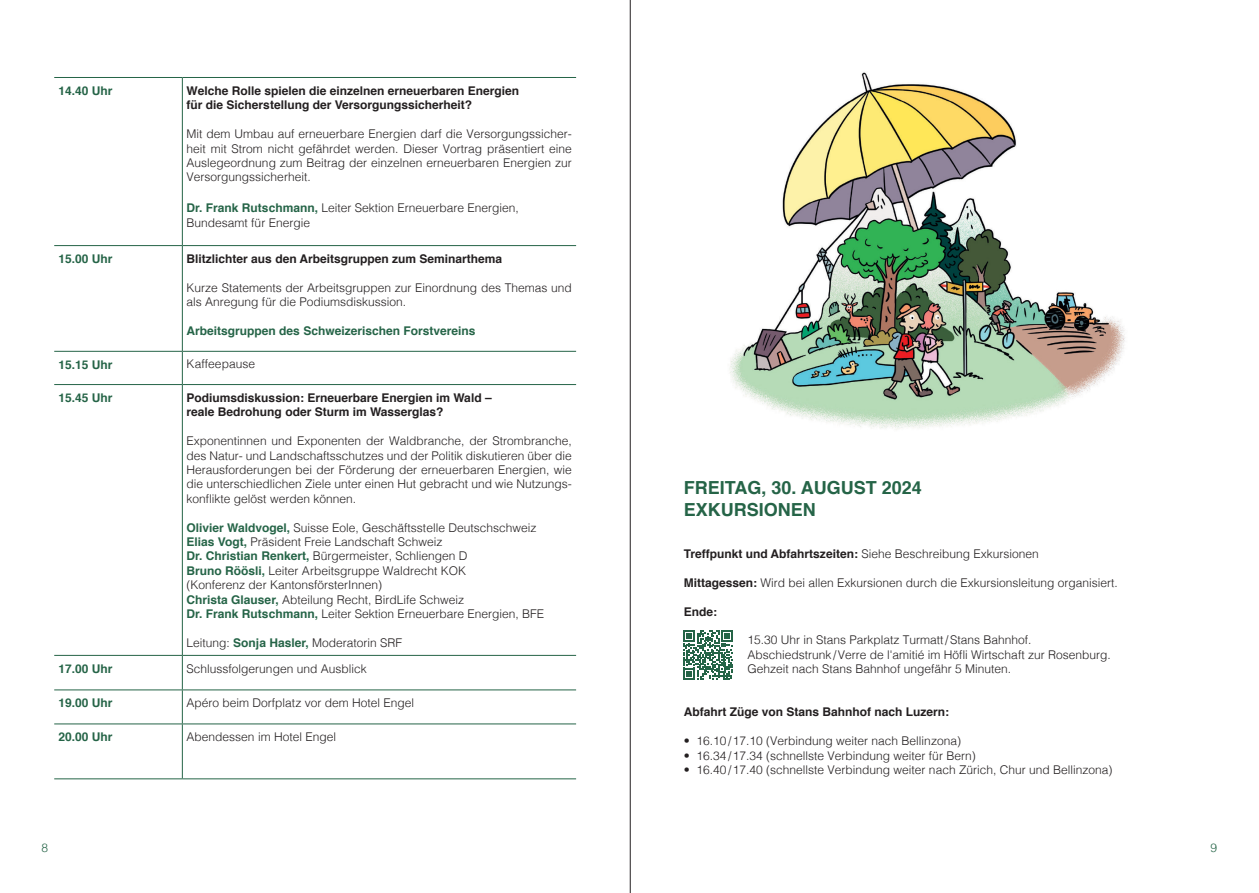
<style>
.page{position:relative;width:1259px;height:893px;background:#fff}
.page>*{position:absolute;margin:0;border:0;box-sizing:border-box;transform-origin:0 0}
.t1{font:700 18px/21.6px "Helvetica";color:#256447}
.t2{font:300 12px/14.4px "Helvetica";color:#231f20}
.t3{font:700 12px/14.4px "Helvetica";color:#231f20}
.t4{font:700 12px "Helvetica";color:#256447}
.t5{font:300 12px "Helvetica";color:#256447}
.s1{font-weight:700;color:#256447}
.s2{font-weight:300}
.s3{font-weight:700}
</style>
<div class="page">
<hr style="left:54px;top:77px;width:128px;height:1px;background:#256447">
<hr style="left:182px;top:77px;width:394px;height:1px;background:#256447">
<hr style="left:182px;top:78px;width:1px;height:167px;background:#256447">
<hr style="left:54px;top:245px;width:128px;height:1px;background:#256447">
<hr style="left:182px;top:245px;width:394px;height:1px;background:#256447">
<hr style="left:182px;top:246px;width:1px;height:105px;background:#256447">
<hr style="left:54px;top:351px;width:128px;height:1px;background:#256447">
<hr style="left:182px;top:351px;width:394px;height:1px;background:#256447">
<hr style="left:182px;top:352px;width:1px;height:32px;background:#256447">
<hr style="left:54px;top:384px;width:128px;height:1px;background:#256447">
<hr style="left:182px;top:384px;width:394px;height:1px;background:#256447">
<hr style="left:182px;top:385px;width:1px;height:270px;background:#256447">
<hr style="left:54px;top:655px;width:128px;height:1px;background:#256447">
<hr style="left:182px;top:655px;width:394px;height:1px;background:#256447">
<hr style="left:182px;top:656px;width:1px;height:33px;background:#256447">
<hr style="left:54px;top:689px;width:128px;height:1px;background:#256447">
<hr style="left:182px;top:689px;width:394px;height:1px;background:#256447">
<hr style="left:182px;top:690px;width:1px;height:33px;background:#256447">
<hr style="left:54px;top:723px;width:128px;height:1px;background:#256447">
<hr style="left:182px;top:723px;width:394px;height:1px;background:#256447">
<hr style="left:182px;top:724px;width:1px;height:54px;background:#256447">
<hr style="left:54px;top:778px;width:128px;height:1px;background:#256447">
<hr style="left:182px;top:778px;width:394px;height:1px;background:#256447">
<svg style="left:683px;top:630px;width:50px;height:50px"></svg>
<img style="left:729px;top:72px;width:396px;height:358px">
<hr style="left:630px;top:0;width:1px;height:893px;background:#231f20">
<p class="t4" style="left:58px;top:81px;width:56px">14.40 Uhr</p>
<p class="t3" style="left:187px;top:84px;width:334px">Welche Rolle spielen die einzelnen erneuerbaren Energien für die Sicherstellung der Versorgungssicherheit?</p>
<p class="t2" style="left:187px;top:126px;width:387px;text-align:justify">Mit dem Umbau auf erneuerbare Energien darf die Versorgungssicher&shy;heit mit Strom nicht gefährdet werden. Dieser Vortrag präsentiert eine Auslegeordnung zum Beitrag der einzelnen erneuerbaren Energien zur Versorgungssicherheit.</p>
<p class="t2" style="left:187px;top:200px;width:334px"><span class="s1">Dr. Frank Rutschmann,</span> Leiter Sektion Erneuerbare Energien,<br>Bundesamt für Energie</p>
<p class="t4" style="left:58px;top:249px;width:56px">15.00 Uhr</p>
<p class="t3" style="left:187px;top:252px;width:317px">Blitzlichter aus den Arbeitsgruppen zum Seminarthema</p>
<p class="t2" style="left:187px;top:280px;width:387px">Kurze Statements der Arbeitsgruppen zur Einordnung des Themas und als Anregung für die Podiumsdiskussion.</p>
<p class="t4" style="left:187px;top:321px;width:290px">Arbeitsgruppen des Schweizerischen Forstvereins</p>
<p class="t4" style="left:58px;top:355px;width:56px">15.15 Uhr</p>
<p class="t2" style="left:187px;top:356px;width:70px">Kaffeepause</p>
<p class="t4" style="left:58px;top:388px;width:56px">15.45 Uhr</p>
<p class="t3" style="left:187px;top:391px;width:306px">Podiumsdiskussion: Erneuerbare Energien im Wald – reale Bedrohung oder Sturm im Wasserglas?</p>
<p class="t2" style="left:187px;top:433px;width:387px;text-align:justify">Exponentinnen und Exponenten der Waldbranche, der Strombranche, des Natur- und Landschaftsschutzes und der Politik diskutieren über die Herausforderungen bei der Förderung der erneuerbaren Energien, wie die unterschiedlichen Ziele unter einen Hut gebracht und wie Nutzungs&shy;konflikte gelöst werden können.</p>
<p class="t2" style="left:187px;top:519px;width:359px"><span class="s1">Olivier Waldvogel,</span> Suisse Eole, Geschäftsstelle Deutschschweiz <span class="s1">Elias Vogt,</span> Präsident Freie Landschaft Schweiz<br><span class="s1">Dr. Christian Renkert,</span> Bürgermeister, Schliengen D<br><span class="s1">Bruno Röösli,</span> Leiter Arbeitsgruppe Waldrecht KOK<br>(Konferenz der KantonsförsterInnen)<br><span class="s1">Christa Glauser,</span> Abteilung Recht, BirdLife Schweiz<br><span class="s1">Dr. Frank Rutschmann,</span> Leiter Sektion Erneuerbare Energien, BFE</p>
<p class="t2" style="left:187px;top:635px;width:217px">Leitung: <span class="s1">Sonja Hasler,</span> Moderatorin SRF</p>
<p class="t4" style="left:58px;top:659px;width:56px">17.00 Uhr</p>
<p class="t2" style="left:187px;top:660px;width:182px">Schlussfolgerungen und Ausblick</p>
<p class="t4" style="left:58px;top:693px;width:56px">19.00 Uhr</p>
<p class="t2" style="left:187px;top:695px;width:229px">Apéro beim Dorfplatz vor dem Hotel Engel</p>
<p class="t4" style="left:58px;top:727px;width:56px">20.00 Uhr</p>
<p class="t2" style="left:187px;top:729px;width:151px">Abendessen im Hotel Engel</p>
<h1 class="t1" style="left:684px;top:477px;width:240px">FREITAG, 30. AUGUST 2024<br>EXKURSIONEN</h1>
<p class="t3" style="left:684px;top:547px;width:356px">Treffpunkt und Abfahrtszeiten: <span class="s2">Siehe Beschreibung Exkursionen</span></p>
<p class="t2" style="left:684px;top:574px;width:436px"><span class="s3">Mittagessen:</span> Wird bei allen Exkursionen durch die Exkursionsleitung organisiert.</p>
<p class="t3" style="left:684px;top:604px;width:35px">Ende:</p>
<p class="t2" style="left:747px;top:632px;width:365px">15.30 Uhr in Stans Parkplatz Turmatt/Stans Bahnhof.<br>Abschiedstrunk/Verre de l'amitié im Höfli Wirtschaft zur Rosenburg.<br>Gehzeit nach Stans Bahnhof ungefähr 5 Minuten.</p>
<p class="t3" style="left:684px;top:705px;width:267px">Abfahrt Züge von Stans Bahnhof nach Luzern:</p>
<p class="t2" style="left:684px;top:733px;width:279px">• 16.10/17.10 (Verbindung weiter nach Bellinzona)</p>
<p class="t2" style="left:684px;top:747px;width:293px">• 16.34/17.34 (schnellste Verbindung weiter für Bern)</p>
<p class="t2" style="left:684px;top:762px;width:430px">• 16.40/17.40 (schnellste Verbindung weiter nach Zürich, Chur und Bellinzona)</p>
<p class="t5" style="left:42px;top:838px;width:8px">8</p>
<p class="t5" style="left:1210px;top:838px;width:8px">9</p>
</div>
